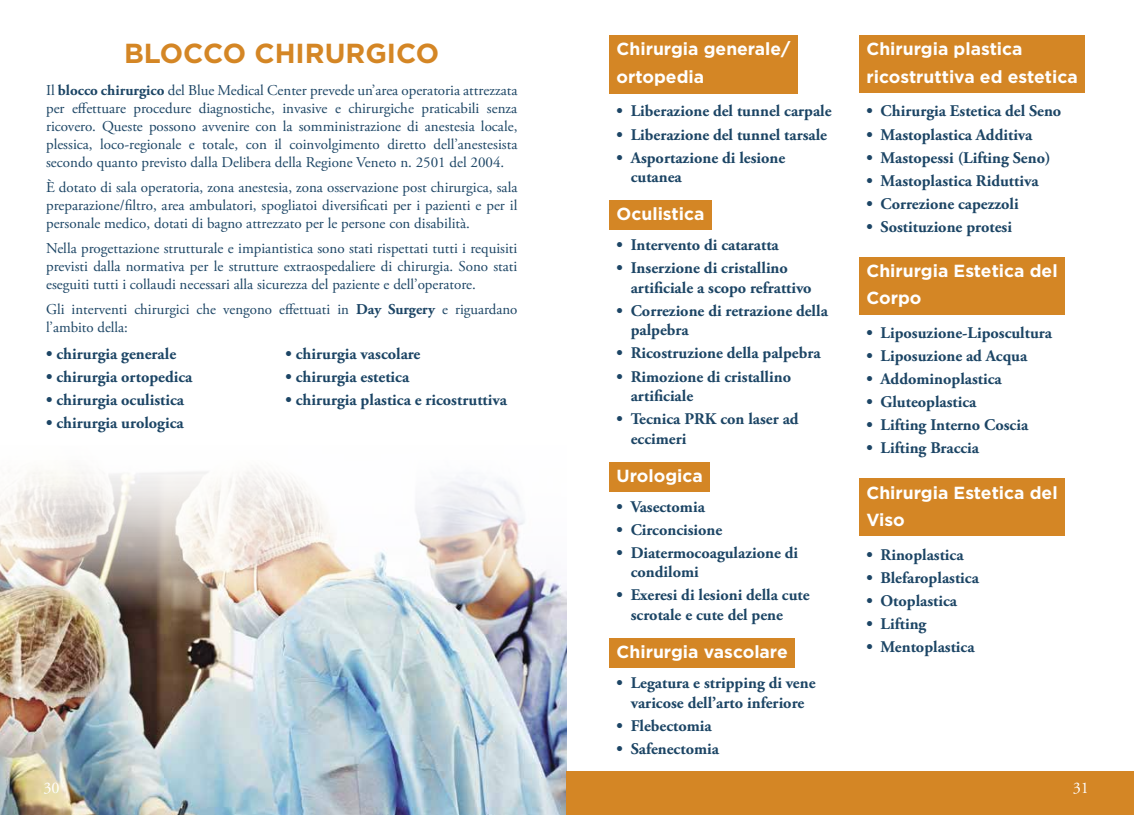
<style>
.page{position:relative;width:1134px;height:815px;background:#fff}
.page>*{position:absolute;margin:0;border:0;box-sizing:border-box;transform-origin:0 0}
.t1{font:700 27.5px "Gotham";color:#d48625}
.t2{font:700 17.5px/27.5px "Gotham";color:#fff}
.t3{font:700 16.25px/19.5px "Adobe Garamond Pro";color:#1c4565}
.t4{font:16.25px "Adobe Garamond Pro";color:#fff}
.t5{font:15px/18px "Adobe Garamond Pro";color:#1c4565;text-align:justify}
.s1{font-weight:700}
</style>
<div class="page">
<img style="left:0;top:470px;width:567px;height:345px">
<div style="left:567px;top:771px;width:567px;height:44px;background:#d48625"></div>
<div style="left:609px;top:35px;width:188px;height:59px;background:#d48625"></div>
<div style="left:609px;top:200px;width:102px;height:30px;background:#d48625"></div>
<div style="left:609px;top:462px;width:101px;height:30px;background:#d48625"></div>
<div style="left:609px;top:638px;width:186px;height:30px;background:#d48625"></div>
<div style="left:859px;top:35px;width:226px;height:58px;background:#d48625"></div>
<div style="left:859px;top:257px;width:206px;height:57px;background:#d48625"></div>
<div style="left:859px;top:479px;width:206px;height:57px;background:#d48625"></div>
<h1 class="t1" style="left:124px;top:35px;width:317px">BLOCCO CHIRURGICO</h1>
<p class="t5" style="left:46px;top:82px;width:473px">Il <span class="s1">blocco chirurgico</span> del Blue Medical Center prevede un’area operatoria attrezzata per effettuare procedure diagnostiche, invasive e chirurgiche praticabili senza ricovero. Queste possono avvenire con la somministrazione di anestesia locale, plessica, loco-regionale e totale, con il coinvolgimento diretto dell’anestesista secondo quanto previsto dalla Delibera della Regione Veneto n. 2501 del 2004.</p>
<p class="t5" style="left:46px;top:179px;width:473px">È dotato di sala operatoria, zona anestesia, zona osservazione post chirurgica, sala preparazione/filtro, area ambulatori, spogliatoi diversificati per i pazienti e per il personale medico, dotati di bagno attrezzato per le persone con disabilità.</p>
<p class="t5" style="left:46px;top:240px;width:473px">Nella progettazione strutturale e impiantistica sono stati rispettati tutti i requisiti previsti dalla normativa per le strutture extraospedaliere di chirurgia. Sono stati eseguiti tutti i collaudi necessari alla sicurezza del paziente e dell’operatore.</p>
<p class="t5" style="left:46px;top:301px;width:473px">Gli interventi chirurgici che vengono effettuati in <span class="s1">Day Surgery</span> e riguardano l’ambito della:</p>
<p class="t3" style="left:46px;top:344px;width:132px">• chirurgia generale</p>
<p class="t3" style="left:46px;top:367px;width:148px">• chirurgia ortopedica</p>
<p class="t3" style="left:46px;top:390px;width:139px">• chirurgia oculistica</p>
<p class="t3" style="left:46px;top:413px;width:139px">• chirurgia urologica</p>
<p class="t3" style="left:285px;top:344px;width:136px">• chirurgia vascolare</p>
<p class="t3" style="left:285px;top:367px;width:125px">• chirurgia estetica</p>
<p class="t3" style="left:285px;top:390px;width:223px">• chirurgia plastica e ricostruttiva</p>
<p class="t2" style="left:617px;top:35px;width:175px">Chirurgia generale/ ortopedia</p>
<p class="t3" style="left:617px;top:102px;width:216px">• Liberazione del tunnel carpale</p>
<p class="t3" style="left:617px;top:125px;width:212px">• Liberazione del tunnel tarsale</p>
<p class="t3" style="left:631px;top:148px;width:156px;text-indent:-14px">• Asportazione di lesione cutanea</p>
<p class="t2" style="left:617px;top:200px;width:89px">Oculistica</p>
<p class="t3" style="left:617px;top:236px;width:164px">• Intervento di cataratta</p>
<p class="t3" style="left:631px;top:259px;width:182px;text-indent:-14px">• Inserzione di cristallino artificiale a scopo refrattivo</p>
<p class="t3" style="left:631px;top:301px;width:199px;text-indent:-14px">• Correzione di retrazione della palpebra</p>
<p class="t3" style="left:617px;top:344px;width:206px">• Ricostruzione della palpebra</p>
<p class="t3" style="left:631px;top:367px;width:162px;text-indent:-14px">• Rimozione di cristallino artificiale</p>
<p class="t3" style="left:631px;top:409px;width:169px;text-indent:-14px">• Tecnica PRK con laser ad eccimeri</p>
<p class="t2" style="left:617px;top:462px;width:88px">Urologica</p>
<p class="t3" style="left:617px;top:497px;width:90px">• Vasectomia</p>
<p class="t3" style="left:617px;top:520px;width:107px">• Circoncisione</p>
<p class="t3" style="left:631px;top:543px;width:169px;text-indent:-14px">• Diatermocoagulazione di condilomi</p>
<p class="t3" style="left:631px;top:586px;width:180px;text-indent:-14px">• Exeresi di lesioni della cute scrotale e cute del pene</p>
<p class="t2" style="left:617px;top:638px;width:173px">Chirurgia vascolare</p>
<p class="t3" style="left:617px;top:674px;width:200px;text-align:center">• Legatura e stripping di vene varicose dell’arto inferiore</p>
<p class="t3" style="left:617px;top:716px;width:97px">• Flebectomia</p>
<p class="t3" style="left:617px;top:739px;width:104px">• Safenectomia</p>
<p class="t2" style="left:866px;top:35px;width:213px">Chirurgia plastica ricostruttiva ed estetica</p>
<p class="t3" style="left:866px;top:102px;width:196px">• Chirurgia Estetica del Seno</p>
<p class="t3" style="left:866px;top:125px;width:168px">• Mastoplastica Additiva</p>
<p class="t3" style="left:866px;top:148px;width:186px">• Mastopessi (Lifting Seno)</p>
<p class="t3" style="left:866px;top:171px;width:174px">• Mastoplastica Riduttiva</p>
<p class="t3" style="left:866px;top:194px;width:154px">• Correzione capezzoli</p>
<p class="t3" style="left:866px;top:217px;width:147px">• Sostituzione protesi</p>
<p class="t2" style="left:866px;top:257px;width:193px">Chirurgia Estetica del<br>Corpo</p>
<p class="t3" style="left:866px;top:323px;width:187px">• Liposuzione-Liposcultura</p>
<p class="t3" style="left:866px;top:347px;width:162px">• Liposuzione ad Acqua</p>
<p class="t3" style="left:866px;top:370px;width:137px">• Addominoplastica</p>
<p class="t3" style="left:866px;top:393px;width:112px">• Gluteoplastica</p>
<p class="t3" style="left:866px;top:416px;width:163px">• Lifting Interno Coscia</p>
<p class="t3" style="left:866px;top:439px;width:114px">• Lifting Braccia</p>
<p class="t2" style="left:866px;top:478px;width:193px">Chirurgia Estetica del<br>Viso</p>
<p class="t3" style="left:866px;top:545px;width:99px">• Rinoplastica</p>
<p class="t3" style="left:866px;top:568px;width:114px">• Blefaroplastica</p>
<p class="t3" style="left:866px;top:591px;width:92px">• Otoplastica</p>
<p class="t3" style="left:866px;top:614px;width:61px">• Lifting</p>
<p class="t3" style="left:866px;top:637px;width:110px">• Mentoplastica</p>
<p class="t4" style="left:43px;top:778px;width:18px">30</p>
<p class="t4" style="left:1073px;top:778px;width:18px">31</p>
</div>
